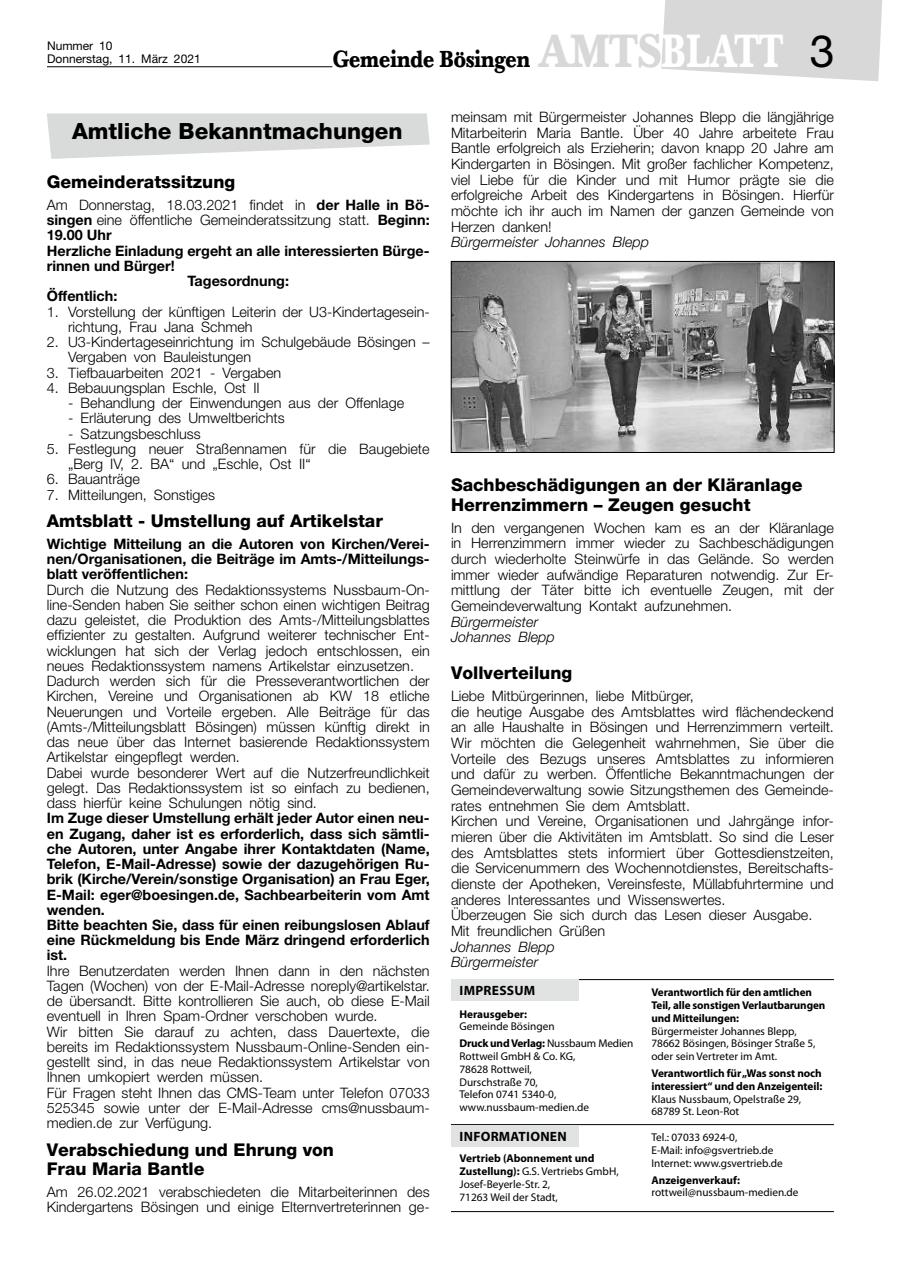
<style>
.page{position:relative;width:902px;height:1280px;background:#fff}
.page>*{position:absolute;margin:0;border:0;box-sizing:border-box;transform-origin:0 0}
.t1{font:700 22.8px "Baskerville BQ";color:#000;scale:.83 1}
.t2{font:800 22.35px "Helvetica Neue";color:#000}
.t3{font:800 17.55px/19.2px "Helvetica Neue";color:#000}
.t4{font:300 14.4px/15.3px "Helvetica Neue";color:#000}
.t5{font:700 14.4px/15.3px "Helvetica Neue";color:#000;text-align:justify}
.t6{font:italic 300 14.4px/15.6px "Helvetica Neue";color:#000}
.t7{font:700 13.5px "Myriad Pro";letter-spacing:.02em;color:#000}
.t8{font:12px/12.9px "Helvetica Neue";color:#000}
.t9{font:11.25px/12.8px "Myriad Pro";color:#000}
.t10{font:700 11.25px/12.8px "Myriad Pro";letter-spacing:-.01em;color:#000}
.s1{font-size:45.9px;color:#d8d8d9}
.s2{font-size:45.9px;color:#fff}
.s3{font-family:"Helvetica Neue";font-weight:400;font-size:44.7px}
.s4{font-weight:700}
</style>
<div class="page">
<svg style="left:661px;top:0;width:222px;height:81px;background:#dbdbdc"></svg>
<hr style="left:47px;top:66px;width:285px;height:1px;background:#000">
<svg style="left:47px;top:113px;width:382px;height:46px"></svg>
<img style="left:453px;top:263px;width:379px;height:188px">
<div style="left:451px;top:261px;width:383px;height:192px;border:1px solid #000"></div>
<hr style="left:451px;top:979px;width:382px;height:1px;background:#000">
<div style="left:451px;top:980px;width:127px;height:21px;background:#e1e2e2"></div>
<hr style="left:451px;top:1124px;width:382px;height:1px;background:#000">
<div style="left:451px;top:1125px;width:127px;height:21px;background:#e1e2e2"></div>
<hr style="left:451px;top:1211px;width:382px;height:1px;background:#000">
<p class="t8" style="left:47px;top:39px;width:155px">Nummer 10<br>Donnerstag, 11. März 2021</p>
<h1 class="t1" style="left:333px;top:44px;width:605px">Gemeinde Bösingen <span class="s1">AMTS</span><span class="s2">BLATT</span> <span class="s3">3</span></h1>
<h2 class="t2" style="left:72px;top:118px;width:332px">Amtliche Bekanntmachungen</h2>
<p class="t3" style="left:47px;top:172px;width:190px">Gemeinderatssitzung</p>
<p class="t4" style="left:47px;top:197px;width:384px">Am Donnerstag, 18.03.2021 findet in <span class="s4">der Halle in Bö-</span></p>
<p class="t4" style="left:47px;top:212px;width:384px"><span class="s4">singen</span> eine öffentliche Gemeinderatssitzung statt. <span class="s4">Beginn:</span></p>
<p class="t5" style="left:47px;top:227px;width:66px">19.00 Uhr</p>
<p class="t5" style="left:47px;top:243px;width:384px">Herzliche Einladung ergeht an alle interessierten Bürge-</p>
<p class="t5" style="left:47px;top:258px;width:129px">rinnen und Bürger!</p>
<p class="t5" style="left:187px;top:273px;width:103px">Tagesordnung:</p>
<p class="t5" style="left:47px;top:288px;width:72px">Öffentlich:</p>
<p class="t4" style="left:68px;top:304px;width:363px;text-indent:-21px">1. Vorstellung der künftigen Leiterin der U3-Kindertagesein&shy;richtung, Frau Jana Schmeh</p>
<p class="t4" style="left:68px;top:334px;width:363px;text-indent:-21px">2. U3-Kindertageseinrichtung im Schulgebäude Bösingen –<br>Vergaben von Bauleistungen</p>
<p class="t4" style="left:47px;top:365px;width:236px">3. Tiefbauarbeiten 2021 - Vergaben</p>
<p class="t4" style="left:47px;top:380px;width:214px">4. Bebauungsplan Eschle, Ost II</p>
<p class="t4" style="left:68px;top:395px;width:337px">- Behandlung der Einwendungen aus der Offenlage</p>
<p class="t4" style="left:68px;top:410px;width:218px">- Erläuterung des Umweltberichts</p>
<p class="t4" style="left:68px;top:425px;width:134px">- Satzungsbeschluss</p>
<p class="t4" style="left:68px;top:441px;width:363px;text-indent:-21px">5. Festlegung neuer Straßennamen für die Baugebiete „Berg IV, 2. BA“ und „Eschle, Ost II“</p>
<p class="t4" style="left:47px;top:471px;width:94px">6. Bauanträge</p>
<p class="t4" style="left:47px;top:486px;width:170px">7. Mitteilungen, Sonstiges</p>
<p class="t3" style="left:47px;top:511px;width:337px">Amtsblatt - Umstellung auf Artikelstar</p>
<p class="t5" style="left:47px;top:536px;width:384px">Wichtige Mitteilung an die Autoren von Kirchen/Verei&shy;nen/Organisationen, die Beiträge im Amts-/Mitteilungs&shy;blatt veröffentlichen:</p>
<p class="t4" style="left:47px;top:582px;width:384px">Durch die Nutzung des Redaktionssystems Nussbaum-On&shy;line-Senden haben Sie seither schon einen wichtigen Beitrag dazu geleistet, die Produktion des Amts-/Mitteilungsblattes effizienter zu gestalten. Aufgrund weiterer technischer Ent&shy;wicklungen hat sich der Verlag jedoch entschlossen, ein neues Redaktionssystem namens Artikelstar einzusetzen.<br>Dadurch werden sich für die Presseverantwortlichen der Kirchen, Vereine und Organisationen ab KW 18 etliche Neuerungen und Vorteile ergeben. Alle Beiträge für das (Amts-/Mitteilungsblatt Bösingen) müssen künftig direkt in das neue über das Internet basierende Redaktionssystem Artikelstar eingepflegt werden.<br>Dabei wurde besonderer Wert auf die Nutzerfreundlichkeit gelegt. Das Redaktionssystem ist so einfach zu bedienen, dass hierfür keine Schulungen nötig sind.</p>
<p class="t5" style="left:47px;top:810px;width:384px;text-align:left">Im Zuge dieser Umstellung erhält jeder Autor einen neu&shy;en Zugang, daher ist es erforderlich, dass sich sämtli&shy;che Autoren, unter Angabe ihrer Kontaktdaten (Name, Telefon, E-Mail-Adresse) sowie der dazugehörigen Ru&shy;brik (Kirche/Verein/sonstige Organisation) an Frau Eger, E-Mail: eger@boesingen.de, Sachbearbeiterin vom Amt wenden.<br>Bitte beachten Sie, dass für einen reibungslosen Ablauf eine Rückmeldung bis Ende März dringend erforderlich ist.</p>
<p class="t4" style="left:47px;top:963px;width:384px">Ihre Benutzerdaten werden Ihnen dann in den nächsten Tagen (Wochen) von der E-Mail-Adresse noreply@artikelstar. de übersandt. Bitte kontrollieren Sie auch, ob diese E-Mail eventuell in Ihren Spam-Ordner verschoben wurde.<br>Wir bitten Sie darauf zu achten, dass Dauertexte, die bereits im Redaktionssystem Nussbaum-Online-Senden ein&shy;gestellt sind, in das neue Redaktionssystem Artikelstar von Ihnen umkopiert werden müssen.<br>Für Fragen steht Ihnen das CMS-Team unter Telefon 07033<br>525345 sowie unter der E-Mail-Adresse cms@nussbaum&shy;medien.de zur Verfügung.</p>
<p class="t3" style="left:47px;top:1140px;width:289px">Verabschiedung und Ehrung von<br>Frau Maria Bantle</p>
<p class="t4" style="left:47px;top:1183px;width:384px">Am 26.02.2021 verabschiedeten die Mitarbeiterinnen des<br>Kindergartens Bösingen und einige Elternvertreterinnen ge-</p>
<p class="t4" style="left:451px;top:109px;width:384px;text-align:justify">meinsam mit Bürgermeister Johannes Blepp die längjährige Mitarbeiterin Maria Bantle. Über 40 Jahre arbeitete Frau Bantle erfolgreich als Erzieherin; davon knapp 20 Jahre am Kindergarten in Bösingen. Mit großer fachlicher Kompetenz, viel Liebe für die Kinder und mit Humor prägte sie die erfolgreiche Arbeit des Kindergartens in Bösingen. Hierfür möchte ich ihr auch im Namen der ganzen Gemeinde von Herzen danken!</p>
<p class="t6" style="left:451px;top:234px;width:200px">Bürgermeister Johannes Blepp</p>
<p class="t3" style="left:451px;top:475px;width:353px;line-height:19.6px">Sachbeschädigungen an der Kläranlage<br>Herrenzimmern – Zeugen gesucht</p>
<p class="t4" style="left:451px;top:519px;width:384px;text-align:justify">In den vergangenen Wochen kam es an der Kläranlage in Herrenzimmern immer wieder zu Sachbeschädigungen durch wiederholte Steinwürfe in das Gelände. So werden immer wieder aufwändige Reparaturen notwendig. Zur Er&shy;mittlung der Täter bitte ich eventuelle Zeugen, mit der Gemeindeverwaltung Kontakt aufzunehmen.</p>
<p class="t6" style="left:451px;top:614px;width:105px">Bürgermeister<br>Johannes Blepp</p>
<p class="t3" style="left:451px;top:663px;width:123px">Vollverteilung</p>
<p class="t4" style="left:451px;top:688px;width:384px">Liebe Mitbürgerinnen, liebe Mitbürger,<br>die heutige Ausgabe des Amtsblattes wird flächendeckend an alle Haushalte in Bösingen und Herrenzimmern verteilt.<br>Wir möchten die Gelegenheit wahrnehmen, Sie über die Vorteile des Bezugs unseres Amtsblattes zu informieren und dafür zu werben. Öffentliche Bekanntmachungen der Gemeindeverwaltung sowie Sitzungsthemen des Gemeinde&shy;rates entnehmen Sie dem Amtsblatt.<br>Kirchen und Vereine, Organisationen und Jahrgänge infor&shy;mieren über die Aktivitäten im Amtsblatt. So sind die Leser des Amtsblattes stets informiert über Gottesdienstzeiten, die Servicenummern des Wochennotdienstes, Bereitschafts&shy;dienste der Apotheken, Vereinsfeste, Müllabfuhrtermine und anderes Interessantes und Wissenswertes.<br>Überzeugen Sie sich durch das Lesen dieser Ausgabe.<br>Mit freundlichen Grüßen</p>
<p class="t6" style="left:451px;top:938px;width:105px">Johannes Blepp<br>Bürgermeister</p>
<p class="t7" style="left:459px;top:982px;width:77px">IMpreSSuM</p>
<p class="t10" style="left:459px;top:1007px;width:69px">Herausgeber:</p>
<p class="t9" style="left:459px;top:1018px;width:175px;line-height:17px">Gemeinde Bösingen<br><span class="s4">Druck und Verlag:</span> Nussbaum Medien</p>
<p class="t9" style="left:459px;top:1050px;width:131px">Rottweil GmbH &amp; Co. KG,<br>78628 Rottweil,<br>Durschstraße 70,<br>Telefon 0741 5340-0, www.nussbaum-medien.de</p>
<p class="t10" style="left:651px;top:986px;width:175px">Verantwortlich für den amtlichen<br>Teil, alle sonstigen Verlautbarungen und Mitteilungen:</p>
<p class="t9" style="left:651px;top:1024px;width:165px">Bürgermeister Johannes Blepp,<br>78662 Bösingen, Bösinger Straße 5, oder sein Vertreter im Amt.</p>
<p class="t10" style="left:651px;top:1066px;width:172px">Verantwortlich für „Was sonst noch interessiert“ und den Anzeigenteil:</p>
<p class="t9" style="left:651px;top:1092px;width:151px">Klaus Nussbaum, Opelstraße 29,<br>68789 St. Leon-Rot</p>
<p class="t7" style="left:459px;top:1127px;width:109px">InforMATIonen</p>
<p class="t9" style="left:459px;top:1152px;width:161px"><span class="s4">Vertrieb (Abonnement und<br>Zustellung):</span> G.S. Vertriebs GmbH,<br>Josef-Beyerle-Str. 2,<br>71263 Weil der Stadt,</p>
<p class="t9" style="left:651px;top:1131px;width:133px">Tel.: 07033 6924-0,<br>E-Mail: info@gsvertrieb.de<br>Internet: www.gsvertrieb.de</p>
<p class="t10" style="left:651px;top:1173px;width:90px">Anzeigenverkauf:</p>
<p class="t9" style="left:651px;top:1186px;width:149px">rottweil@nussbaum-medien.de</p>
</div>
